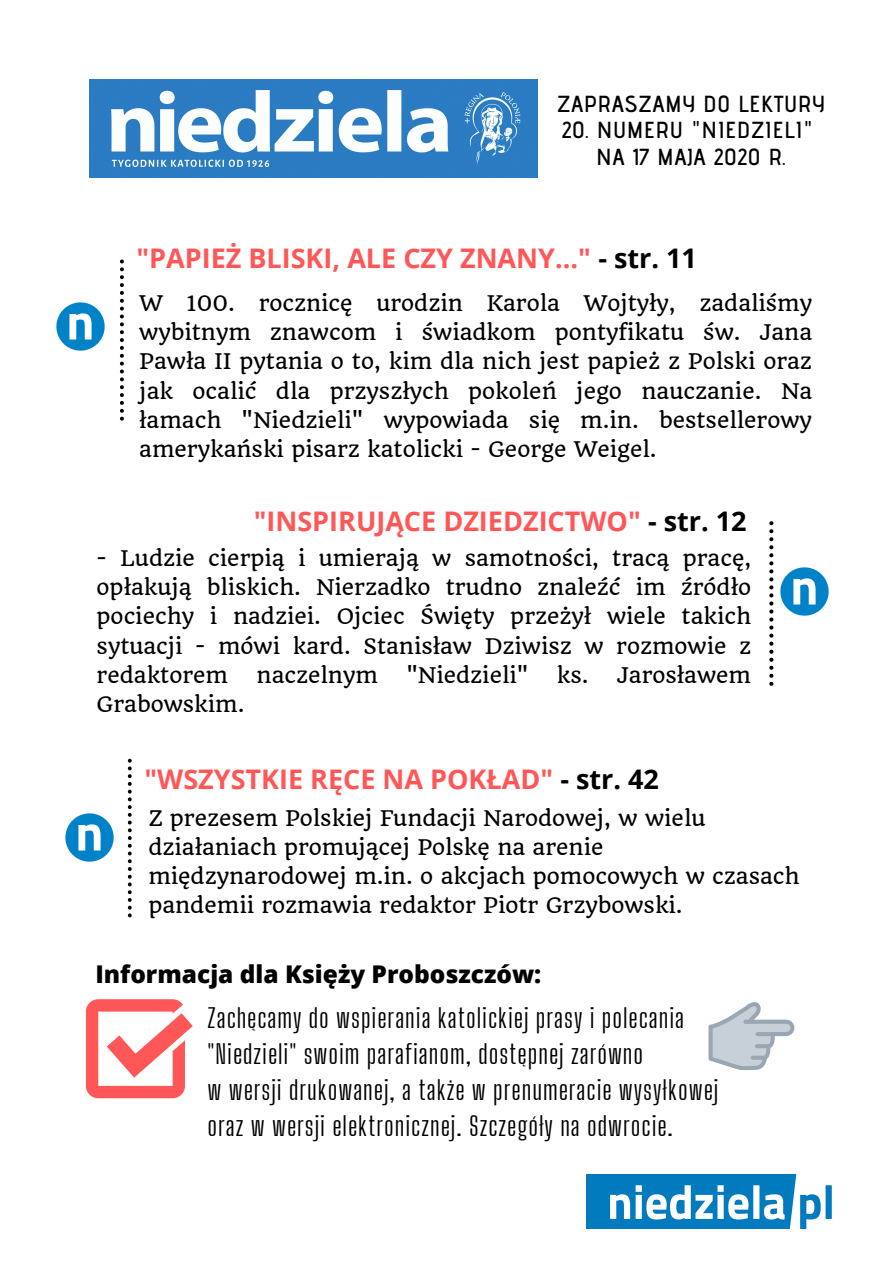
<style>
.page{position:relative;width:893px;height:1263px;background:#fff}
.page>*{position:absolute;margin:0;border:0;box-sizing:border-box;transform-origin:0 0}
.t1{font:700 27px "Open Sans";color:#ff5757}
.t2{font:26.1px/36.2px "Big Shoulders Display";letter-spacing:.035em;color:#000}
.t3{font:800 24.45px "Open Sans";color:#000}
.t4{font:600 23.25px/26.8px "Advent Pro";letter-spacing:.035em;color:#000;text-align:center}
.t5{font:21px/29.2px "Quando";color:#000;text-align:justify}
.s1{color:#000}
</style>
<div class="page">
<svg style="left:120px;top:259px;width:4px;height:162px"></svg>
<img style="left:56px;top:302px;width:49px;height:49px">
<img style="left:65px;top:813px;width:49px;height:49px">
<svg style="left:128px;top:759px;width:4px;height:158px"></svg>
<img style="left:89px;top:79px;width:448px;height:98px">
<img style="left:586px;top:1174px;width:246px;height:55px">
<svg style="left:86px;top:999px;width:107px;height:99px"></svg>
<svg style="left:769px;top:521px;width:4px;height:165px"></svg>
<img style="left:780px;top:567px;width:49px;height:49px">
<svg style="left:708px;top:1002px;width:86px;height:68px"></svg>
<p class="t4" style="left:557px;top:90px;width:269px">ZAPRASZAMY DO LEKTURY</p>
<p class="t4" style="left:562px;top:116px;width:252px">20. NUMERU "NIEDZIELI"<br>NA 17 MAJA 2020 R.</p>
<p class="t1" style="left:136px;top:239px;width:562px">"PAPIEŻ BLISKI, ALE CZY ZNANY..." <span class="s1">- str. 11</span></p>
<p class="t5" style="left:139px;top:288px;width:674px">W 100. rocznicę urodzin Karola Wojtyły, zadaliśmy wybitnym znawcom i świadkom pontyfikatu św. Jana Pawła II pytania o to, kim dla nich jest papież z Polski oraz jak ocalić dla przyszłych pokoleń jego nauczanie. Na łamach "Niedzieli" wypowiada się m.in. bestsellerowy amerykański pisarz katolicki - George Weigel.</p>
<p class="t1" style="left:254px;top:503px;width:494px">"INSPIRUJĄCE DZIEDZICTWO" <span class="s1">- str. 12</span></p>
<p class="t5" style="left:97px;top:544px;width:656px">- Ludzie cierpią i umierają w samotności, tracą pracę, opłakują bliskich. Nierzadko trudno znaleźć im źródło pociechy i nadziei. Ojciec Święty przeżył wiele takich sytuacji - mówi kard. Stanisław Dziwisz w rozmowie z redaktorem</p>
<p class="t5" style="left:257px;top:661px;width:123px">naczelnym</p>
<p class="t5" style="left:406px;top:661px;width:123px">"Niedzieli"</p>
<p class="t5" style="left:557px;top:661px;width:196px">ks. Jarosławem</p>
<p class="t5" style="left:97px;top:690px;width:149px">Grabowskim.</p>
<p class="t1" style="left:144px;top:760px;width:516px">"WSZYSTKIE RĘCE NA POKŁAD" <span class="s1">- str. 42</span></p>
<p class="t5" style="left:148px;top:803px;width:652px;text-align:left">Z prezesem Polskiej Fundacji Narodowej, w wielu działaniach promującej Polskę na arenie międzynarodowej m.in. o akcjach pomocowych w czasach pandemii rozmawia redaktor Piotr Grzybowski.</p>
<p class="t3" style="left:95px;top:956px;width:447px">Informacja dla Księży Proboszczów:</p>
<p class="t2" style="left:207px;top:999px;width:512px">Zachęcamy do wspierania katolickiej prasy i polecania "Niedzieli" swoim parafianom, dostępnej zarówno<br>w wersji drukowanej, a także w prenumeracie wysyłkowej oraz w wersji elektronicznej. Szczegóły na odwrocie.</p>
</div>
